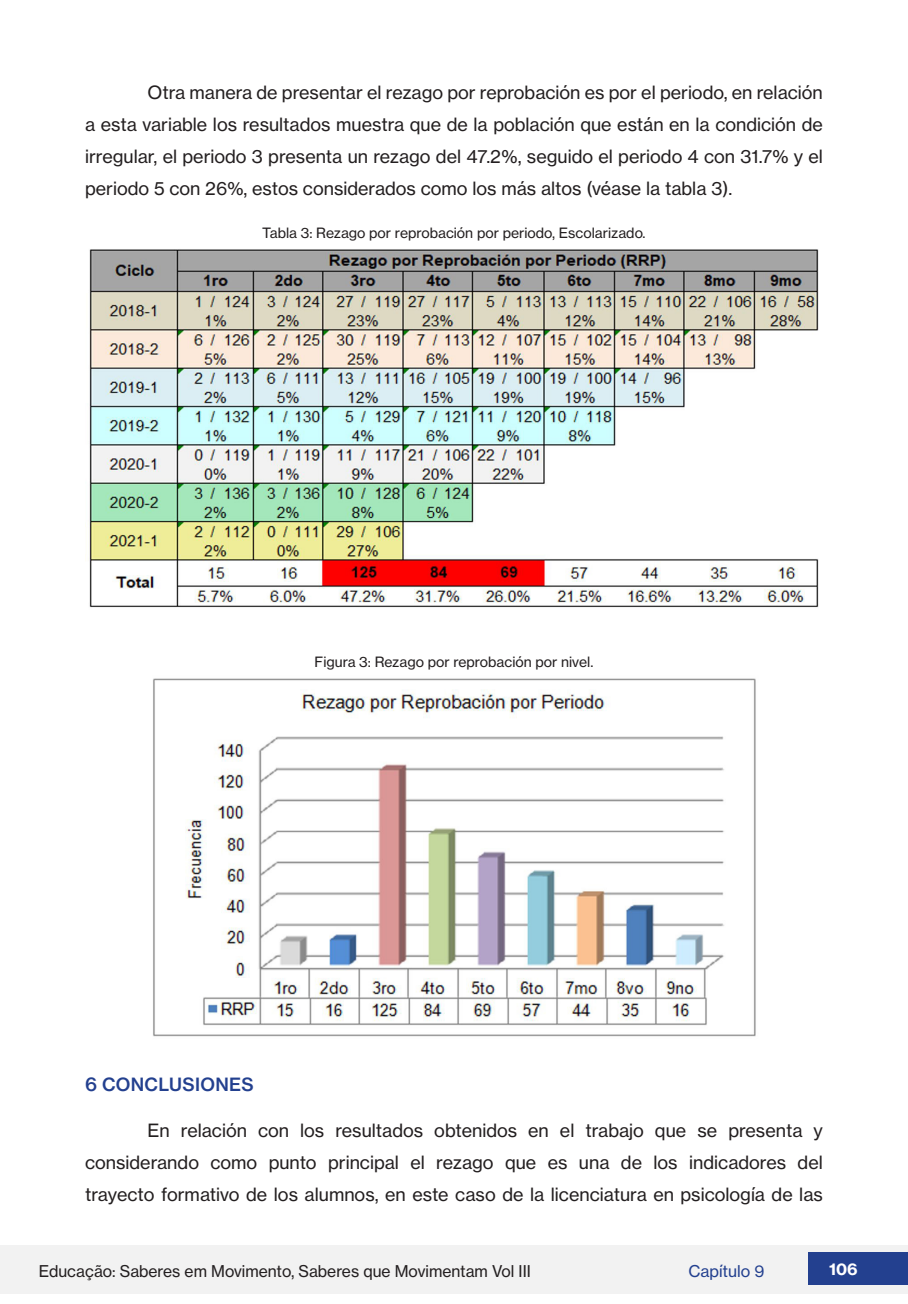
<style>
.page{position:relative;width:908px;height:1304px;background:#fff}
.page>*{position:absolute;margin:0;border:0;box-sizing:border-box;transform-origin:0 0}
.CORPO_DO_TEXTO_ATUAL{font:18px/32px "N Haas Grotesk TX Pro 55 Rg";color:#231f20;text-align:justify}
.TÍTULOS_DO_CORPO_DO{font:18px "N Haas Grotesk TX Pro 65 Md";letter-spacing:.015em;color:#23408f}
.t1{font:16px "N Haas Grotesk TX Pro 55 Rg";color:#231f20}
.t2{font:16px "N Haas Grotesk TX Pro 55 Rg";color:#23408f}
.t3{font:16px "N Haas Grotesk TX Pro 75 Bd";color:#fff}
.LEGENDAS_DE_TABELAS{font:14px "N Haas Grotesk TX Pro 55 Rg";color:#231f20}
</style>
<div class="page">
<div style="left:0;top:1245px;width:907px;height:49px;background:#f2f2f2"></div>
<div style="left:808px;top:1252px;width:99px;height:33px;background:#23408f"></div>
<img style="left:85px;top:249px;width:734px;height:359px">
<img style="left:153px;top:678px;width:603px;height:359px">
<p class="CORPO_DO_TEXTO_ATUAL" style="left:85px;top:77px;width:739px;text-indent:62px">Otra manera de presentar el rezago por reprobación es por el periodo, en relación a esta variable los resultados muestra que de la población que están en la condición de irregular, el periodo 3 presenta un rezago del 47.2%, seguido el periodo 4 con 31.7% y el periodo 5 con 26%, estos considerados como los más altos (véase la tabla 3).</p>
<p class="LEGENDAS_DE_TABELAS" style="left:262px;top:224px;width:384px">Tabla 3: Rezago por reprobación por periodo, Escolarizado.</p>
<p class="LEGENDAS_DE_TABELAS" style="left:314px;top:654px;width:280px">Figura 3: Rezago por reprobación por nivel.</p>
<p class="TÍTULOS_DO_CORPO_DO" style="left:85px;top:1073px;width:170px">6 CONCLUSIONES</p>
<p class="CORPO_DO_TEXTO_ATUAL" style="left:85px;top:1115px;width:739px;text-indent:62px">En relación con los resultados obtenidos en el trabajo que se presenta y considerando como punto principal el rezago que es una de los indicadores del trayecto formativo de los alumnos, en este caso de la licenciatura en psicología de las</p>
<p class="t1" style="left:39px;top:1261px;width:493px">Educação: Saberes em Movimento, Saberes que Movimentam Vol III</p>
<p class="t2" style="left:688px;top:1261px;width:78px">Capítulo 9</p>
<p class="t3" style="left:828px;top:1259px;width:30px">106</p>
</div>
